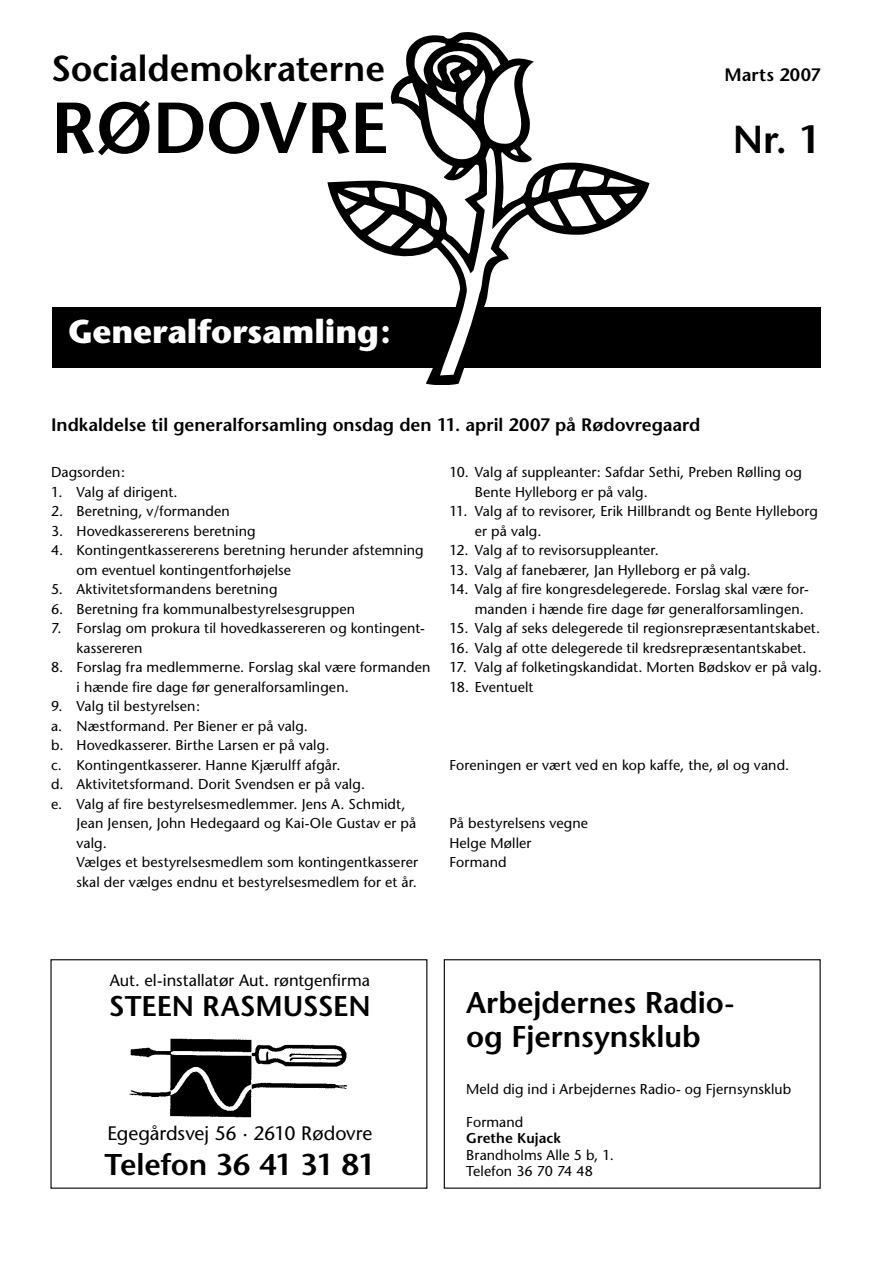
<style>
.page{position:relative;width:893px;height:1263px;background:#fff}
.page>*{position:absolute;margin:0;border:0;box-sizing:border-box;transform-origin:0 0}
.t1{font:600 72px "Stone Sans";letter-spacing:-.01em;color:#000}
.t2{font:600 39px "Stone Sans";color:#000}
.t3{font:600 36px "Stone Sans";letter-spacing:-.005em;color:#000}
.t4{font:700 33px "Stone Sans";color:#fff}
.t5{font:600 30px/34.5px "Stone Sans";color:#000}
.t6{font:600 28.5px "Stone Sans";letter-spacing:-.01em;color:#000}
.t7{font:19.5px "Stone Sans";letter-spacing:-.005em;color:#000}
.t8{font:600 18px "Stone Sans";color:#000}
.t9{font:16.5px "Stone Sans";color:#000}
.t10{font:14.25px/19.5px "Stone Sans";letter-spacing:.01em;color:#000}
.t11{font:600 14.25px "Stone Sans";letter-spacing:.005em;color:#000}
</style>
<div class="page">
<div style="left:52px;top:307px;width:769px;height:61px;background:#000"></div>
<svg style="left:327px;top:32px;width:322px;height:353px"></svg>
<svg style="left:338px;top:38px;width:300px;height:337px"></svg>
<img style="left:129px;top:1038px;width:218px;height:80px">
<div style="left:50px;top:959px;width:377px;height:230px;border:1px solid #000"></div>
<div style="left:444px;top:959px;width:377px;height:230px;border:1px solid #000"></div>
<h3 class="t3" style="left:51px;top:47px;width:336px">Socialdemokraterne</h3>
<h1 class="t1" style="left:51px;top:85px;width:339px">RØDOVRE</h1>
<p class="t8" style="left:724px;top:64px;width:98px">Marts 2007</p>
<h2 class="t2" style="left:733px;top:116px;width:89px">Nr. 1</h2>
<h3 class="t4" style="left:68px;top:312px;width:324px">Generalforsamling:</h3>
<p class="t8" style="left:51px;top:413px;width:651px">Indkaldelse til generalforsamling onsdag den 11. april 2007 på Rødovregaard</p>
<p class="t10" style="left:51px;top:463px;width:76px">Dagsorden:</p>
<p class="t10" style="left:51px;top:482px;width:128px">1. Valg af dirigent.</p>
<p class="t10" style="left:51px;top:501px;width:180px">2. Beretning, v/formanden</p>
<p class="t10" style="left:51px;top:521px;width:206px">3. Hovedkassererens beretning</p>
<p class="t10" style="left:77px;top:540px;width:349px;text-indent:-26px">4. Kontingentkassererens beretning herunder afstemning om eventuel kontingentforhøjelse</p>
<p class="t10" style="left:51px;top:579px;width:228px">5. Aktivitetsformandens beretning</p>
<p class="t10" style="left:51px;top:599px;width:306px">6. Beretning fra kommunalbestyrelsesgruppen</p>
<p class="t10" style="left:77px;top:618px;width:350px;text-indent:-26px">7. Forslag om prokura til hovedkassereren og kontingent&shy;kassereren</p>
<p class="t10" style="left:77px;top:657px;width:355px;text-indent:-26px">8. Forslag fra medlemmerne. Forslag skal være formanden i hænde fire dage før generalforsamlingen.</p>
<p class="t10" style="left:51px;top:696px;width:151px">9. Valg til bestyrelsen:</p>
<p class="t10" style="left:51px;top:716px;width:259px">a. Næstformand. Per Biener er på valg.</p>
<p class="t10" style="left:51px;top:735px;width:280px">b. Hovedkasserer. Birthe Larsen er på valg.</p>
<p class="t10" style="left:51px;top:755px;width:291px">c. Kontingentkasserer. Hanne Kjærulff afgår.</p>
<p class="t10" style="left:51px;top:774px;width:316px">d. Aktivitetsformand. Dorit Svendsen er på valg.</p>
<p class="t10" style="left:51px;top:794px;width:356px">e. Valg af fire bestyrelsesmedlemmer. Jens A. Schmidt,</p>
<p class="t10" style="left:77px;top:814px;width:341px">Jean Jensen, John Hedegaard og Kai-Ole Gustav er på</p>
<p class="t10" style="left:77px;top:833px;width:32px">valg.</p>
<p class="t10" style="left:77px;top:852px;width:343px">Vælges et bestyrelsesmedlem som kontingentkasserer</p>
<p class="t10" style="left:77px;top:872px;width:342px">skal der vælges endnu et bestyrelsesmedlem for et år.</p>
<p class="t10" style="left:475px;top:462px;width:328px;text-indent:-26px">10. Valg af suppleanter: Safdar Sethi, Preben Rølling og<br>Bente Hylleborg er på valg.</p>
<p class="t10" style="left:475px;top:501px;width:345px;text-indent:-26px">11. Valg af to revisorer, Erik Hillbrandt og Bente Hylleborg er på valg.</p>
<p class="t10" style="left:449px;top:540px;width:211px">12. Valg af to revisorsuppleanter.</p>
<p class="t10" style="left:449px;top:560px;width:303px">13. Valg af fanebærer, Jan Hylleborg er på valg.</p>
<p class="t10" style="left:475px;top:579px;width:335px;text-indent:-26px">14. Valg af fire kongresdelegerede. Forslag skal være for&shy;manden i hænde fire dage før generalforsamlingen.</p>
<p class="t10" style="left:449px;top:618px;width:372px">15. Valg af seks delegerede til regionsrepræsentantskabet.</p>
<p class="t10" style="left:449px;top:638px;width:359px">16. Valg af otte delegerede til kredsrepræsentantskabet.</p>
<p class="t10" style="left:449px;top:657px;width:374px">17. Valg af folketingskandidat. Morten Bødskov er på valg.</p>
<p class="t10" style="left:449px;top:677px;width:86px">18. Eventuelt</p>
<p class="t10" style="left:449px;top:755px;width:341px">Foreningen er vært ved en kop kaffe, the, øl og vand.</p>
<p class="t10" style="left:449px;top:814px;width:140px">På bestyrelsens vegne<br>Helge Møller<br>Formand</p>
<p class="t9" style="left:110px;top:970px;width:262px">Aut. el-installatør Aut. røntgenfirma</p>
<h3 class="t6" style="left:109px;top:988px;width:263px">STEEN RASMUSSEN</h3>
<h3 class="t7" style="left:107px;top:1122px;width:266px">Egegårdsvej 56 · 2610 Rødovre</h3>
<h3 class="t5" style="left:105px;top:1147px;width:272px">Telefon 36 41 31 81</h3>
<h3 class="t5" style="left:466px;top:985px;width:270px">Arbejdernes Radio&shy;og Fjernsynsklub</h3>
<p class="t10" style="left:466px;top:1079px;width:327px">Meld dig ind i Arbejdernes Radio- og Fjernsynsklub</p>
<p class="t10" style="left:466px;top:1112px;width:59px">Formand</p>
<p class="t11" style="left:466px;top:1129px;width:96px">Grethe Kujack</p>
<p class="t10" style="left:466px;top:1146px;width:149px;line-height:16.5px">Brandholms Alle 5 b, 1.<br>Telefon 36 70 74 48</p>
</div>
